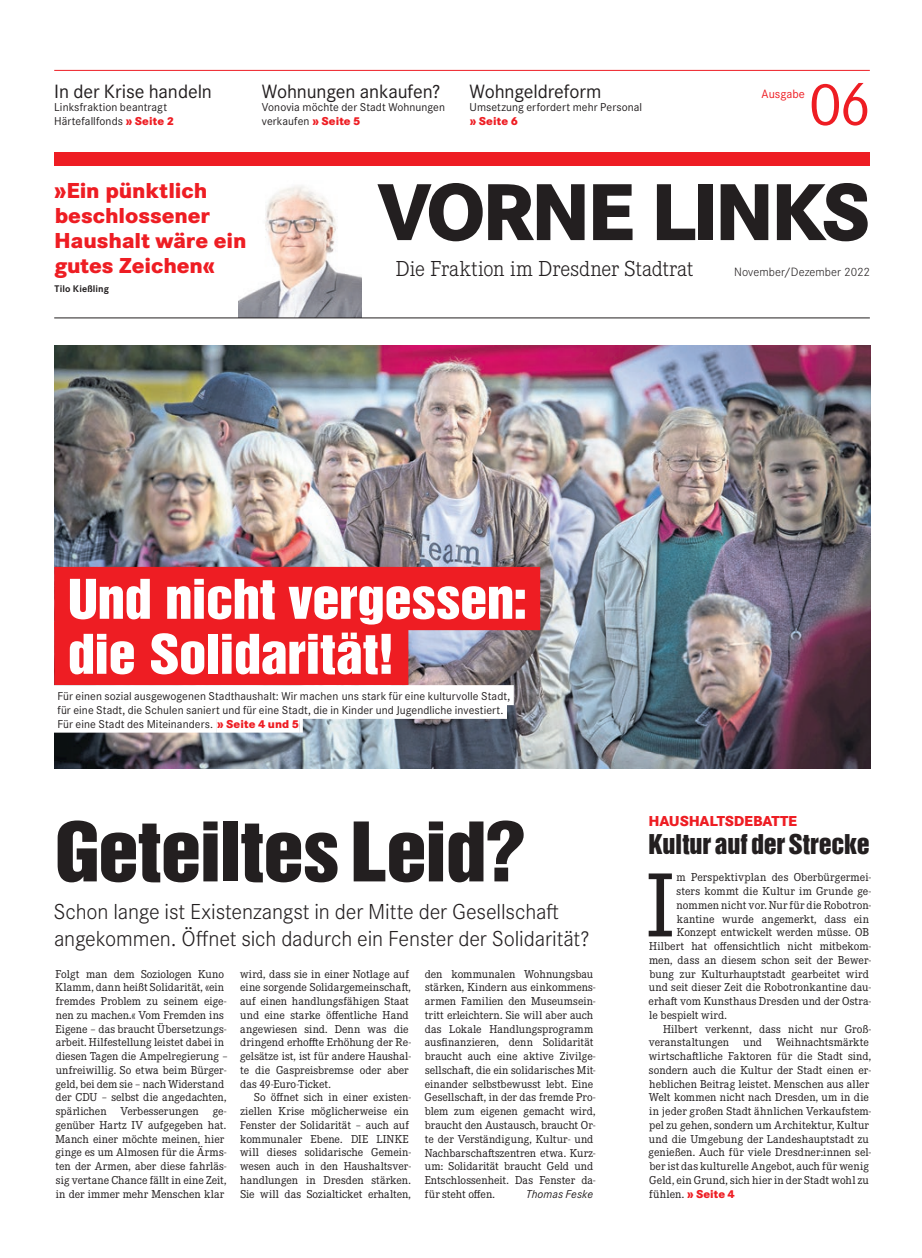
<style>
.page{position:relative;width:922px;height:1258px;background:#fff}
.page>*{position:absolute;margin:0;border:0;box-sizing:border-box;transform-origin:0 0}
.t1{font:94.38px "Corporate E Pro";color:#231f20}
.t2{font:800 83.75px "Corporate S Pro";letter-spacing:-.045em;color:#231f20;scale:.95 1}
.t3{font:75px "Helvetica Inserat";letter-spacing:-.015em;color:#231f20;scale:1.1 1}
.t4{font:62.5px "Corporate E Pro";color:#ee1d23}
.t5{font:50px/55px "Helvetica Inserat";letter-spacing:-.01em;color:#fff;scale:1.1 1}
.t6{font:25px "Helvetica Inserat";letter-spacing:-.01em;color:#231f20;scale:1.04 1}
.t7{font:300 22.5px/27.5px "Corporate S Pro";letter-spacing:-.005em;color:#231f20}
.t8{font:800 22.5px/25px "Corporate S Pro";color:#ee1d23}
.t9{font:300 22.5px "Corporate E Pro";color:#231f20}
.t10{font:20px "Corporate S Pro";letter-spacing:-.005em;color:#231f20}
.t11{font:800 15px "Corporate S Pro";letter-spacing:-.015em;color:#ee1d23}
.t12{font:300 12.5px "Corporate S Pro";letter-spacing:.005em;color:#231f20}
.t13{font:12.5px "Corporate S Pro";letter-spacing:.005em;color:#ee1d23}
.t14{font:11.88px/13.8px "Corporate E Pro";letter-spacing:.005em;color:#231f20}
.t15{font:11.88px/13.8px "Corporate S Pro";letter-spacing:.005em;color:#231f20}
.t16{font:italic 11.88px "Corporate S Pro";letter-spacing:.005em;color:#231f20}
.t17{font:800 11.88px "Corporate S Pro";letter-spacing:.01em;color:#ee1d23}
.t18{font:700 10px "Corporate S Pro";letter-spacing:.01em;color:#231f20}
.s1{font-weight:800;color:#ee1d23}
.s2{font-family:"Corporate S Pro";font-weight:800;color:#ee1d23}
</style>
<div class="page">
<hr style="left:54px;top:70px;width:815px;height:1px;background:#ee1d23">
<img style="left:238px;top:186px;width:123px;height:132px">
<img style="left:54px;top:345px;width:816px;height:424px">
<hr style="left:54px;top:318px;width:815px;height:1px;background:#231f20">
<div style="left:54px;top:153px;width:815px;height:13px;background:#ee1d23"></div>
<div style="left:54px;top:567px;width:486px;height:63px;background:#ee1d23"></div>
<div style="left:54px;top:622px;width:354px;height:63px;background:#ee1d23"></div>
<div style="left:54px;top:685px;width:459px;height:20px;background:#fff"></div>
<div style="left:54px;top:699px;width:453px;height:20px;background:#fff"></div>
<div style="left:54px;top:713px;width:163px;height:20px;background:#fff"></div>
<div style="left:217px;top:713px;width:82px;height:20px;background:#fff"></div>
<svg style="left:299px;top:719px;width:4px;height:14px"></svg>
<h3 class="t10" style="left:54px;top:76px;width:159px">In der Krise handeln</h3>
<p class="t15" style="left:54px;top:100px;width:121px">Linksfraktion beantragt<br>Härtefallfonds <span class="s1">» Seite 2</span></p>
<h3 class="t10" style="left:262px;top:76px;width:180px">Wohnungen ankaufen?</h3>
<p class="t15" style="left:262px;top:100px;width:185px">Vonovia möchte der Stadt Wohnungen verkaufen <span class="s1">» Seite 5</span></p>
<h3 class="t10" style="left:469px;top:76px;width:133px">Wohngeldreform</h3>
<p class="t15" style="left:469px;top:100px;width:174px">Umsetzung erfordert mehr Personal</p>
<p class="t17" style="left:469px;top:112px;width:50px">» Seite 6</p>
<p class="t13" style="left:761px;top:84px;width:45px">Ausgabe</p>
<h3 class="t4" style="left:809px;top:62px;width:63px">06</h3>
<h3 class="t8" style="left:54px;top:176px;width:194px">»Ein pünktlich beschlossener<br>Haushalt wäre ein gutes Zeichen«</h3>
<p class="t18" style="left:55px;top:281px;width:56px">Tilo Kießling</p>
<h2 class="t2" style="left:377px;top:144px;width:519px">VORNE LINKS</h2>
<h3 class="t9" style="left:396px;top:254px;width:299px">Die Fraktion im Dresdner Stadtrat</h3>
<p class="t12" style="left:734px;top:263px;width:137px">November/Dezember 2022</p>
<h3 class="t5" style="left:68px;top:573px;width:419px">Und nicht vergessen: die Solidarität!</h3>
<p class="t15" style="left:57px;top:688px;width:454px">Für einen sozial ausgewogenen Stadthaushalt: Wir machen uns stark für eine kulturvolle Stadt, für eine Stadt, die Schulen saniert und für eine Stadt, die in Kinder und Jugendliche investiert.<br>Für eine Stadt des Miteinanders. <span class="s1">» Seite 4 und 5</span></p>
<h3 class="t3" style="left:54px;top:807px;width:430px">Geteiltes Leid?</h3>
<h3 class="t7" style="left:53px;top:896px;width:537px">Schon lange ist Existenzangst in der Mitte der Gesellschaft angekommen. Öffnet sich dadurch ein Fenster der Solidarität?</h3>
<p class="t14" style="left:56px;top:966px;width:174px">Folgt man dem Soziologen Kuno Klamm, dann heißt Solidarität, «ein fremdes Problem zu seinem eige&shy;nen zu machen.« Vom Fremden ins Eigene – das braucht Übersetzungs&shy;arbeit. Hilfestellung leistet dabei in diesen Tagen die Ampelregierung – unfreiwillig. So etwa beim Bürger&shy;geld, bei dem sie – nach Widerstand der CDU – selbst die angedachten, spärlichen Verbesserungen ge&shy;genüber Hartz IV aufgegeben hat.<br>Manch einer möchte meinen, hier ginge es um Almosen für die Ärms&shy;ten der Armen, aber diese fahrläs&shy;sig vertane Chance fällt in eine Zeit, in der immer mehr Menschen klar</p>
<p class="t14" style="left:240px;top:966px;width:172px">wird, dass sie in einer Notlage auf eine sorgende Solidargemeinschaft, auf einen handlungsfähigen Staat und eine starke öffentliche Hand angewiesen sind. Denn was die dringend erhoffte Erhöhung der Re&shy;gelsätze ist, ist für andere Haushal&shy;te die Gaspreisbremse oder aber das 49-Euro-Ticket.</p>
<p class="t14" style="left:240px;top:1090px;width:172px;text-indent:14px">So öffnet sich in einer existen&shy;ziellen Krise möglicherweise ein<br>Fenster der Solidarität – auch auf kommunaler Ebene. DIE LINKE will dieses solidarische Gemein&shy;wesen auch in den Haushaltsver&shy;handlungen in Dresden stärken.<br>Sie will das Sozialticket erhalten,</p>
<p class="t14" style="left:424px;top:966px;width:172px">den kommunalen Wohnungsbau stärken, Kindern aus einkommens&shy;armen Familien den Museumsein&shy;tritt erleichtern. Sie will aber auch das Lokale Handlungsprogramm ausfinanzieren, denn Solidarität braucht auch eine aktive Zivilge&shy;sellschaft, die ein solidarisches Mit&shy;einander selbstbewusst lebt. Eine Gesellschaft, in der das fremde Pro&shy;blem zum eigenen gemacht wird, braucht den Austausch, braucht Or&shy;te der Verständigung, Kultur- und Nachbarschaftszentren etwa. Kurz&shy;um: Solidarität braucht Geld und Entschlossenheit. Das Fenster da&shy;für steht offen.</p>
<p class="t16" style="left:526px;top:1185px;width:68px">Thomas Feske</p>
<p class="t11" style="left:648px;top:809px;width:150px">HAUSHALTSDEBATTE</p>
<h3 class="t6" style="left:648px;top:829px;width:214px">Kultur auf der Strecke</h3>
<h1 class="t1" style="left:645px;top:841px;width:30px">I</h1>
<p class="t14" style="left:676px;top:870px;width:196px">m Perspektivplan des Oberbürgermei-</p>
<p class="t14" style="left:676px;top:884px;width:196px">sters kommt die Kultur im Grunde ge-</p>
<p class="t14" style="left:676px;top:897px;width:196px">nommen nicht vor. Nur für die Robotron-</p>
<p class="t14" style="left:676px;top:911px;width:194px">kantine wurde angemerkt, dass ein</p>
<p class="t14" style="left:676px;top:925px;width:194px">Konzept entwickelt werden müsse. OB</p>
<p class="t14" style="left:649px;top:939px;width:223px">Hilbert hat offensichtlich nicht mitbekom-</p>
<p class="t14" style="left:648px;top:952px;width:224px">men, dass an diesem schon seit der Bewer-</p>
<p class="t14" style="left:649px;top:966px;width:221px">bung zur Kulturhauptstadt gearbeitet wird</p>
<p class="t14" style="left:648px;top:980px;width:224px">und seit dieser Zeit die Robotronkantine dau-</p>
<p class="t14" style="left:648px;top:994px;width:224px">erhaft vom Kunsthaus Dresden und der Ostra-</p>
<p class="t14" style="left:649px;top:1007px;width:79px">le bespielt wird.</p>
<p class="t14" style="left:663px;top:1021px;width:209px">Hilbert verkennt, dass nicht nur Groß-</p>
<p class="t14" style="left:648px;top:1035px;width:222px">veranstaltungen und Weihnachtsmärkte</p>
<p class="t14" style="left:648px;top:1049px;width:224px">wirtschaftliche Faktoren für die Stadt sind,</p>
<p class="t14" style="left:648px;top:1062px;width:224px">sondern auch die Kultur der Stadt einen er-</p>
<p class="t14" style="left:649px;top:1076px;width:221px">heblichen Beitrag leistet. Menschen aus aller</p>
<p class="t14" style="left:648px;top:1090px;width:222px">Welt kommen nicht nach Dresden, um in die</p>
<p class="t14" style="left:649px;top:1104px;width:223px">in jeder großen Stadt ähnlichen Verkaufstem-</p>
<p class="t14" style="left:648px;top:1117px;width:221px">pel zu gehen, sondern um Architektur, Kultur</p>
<p class="t14" style="left:648px;top:1131px;width:222px">und die Umgebung der Landeshauptstadt zu</p>
<p class="t14" style="left:648px;top:1145px;width:224px">genießen. Auch für viele Dresdner:innen sel-</p>
<p class="t14" style="left:649px;top:1159px;width:221px">ber ist das kulturelle Angebot, auch für wenig</p>
<p class="t14" style="left:649px;top:1172px;width:221px">Geld, ein Grund, sich hier in der Stadt wohl zu</p>
<p class="t14" style="left:648px;top:1186px;width:87px">fühlen. <span class="s2">» Seite 4</span></p>
</div>
